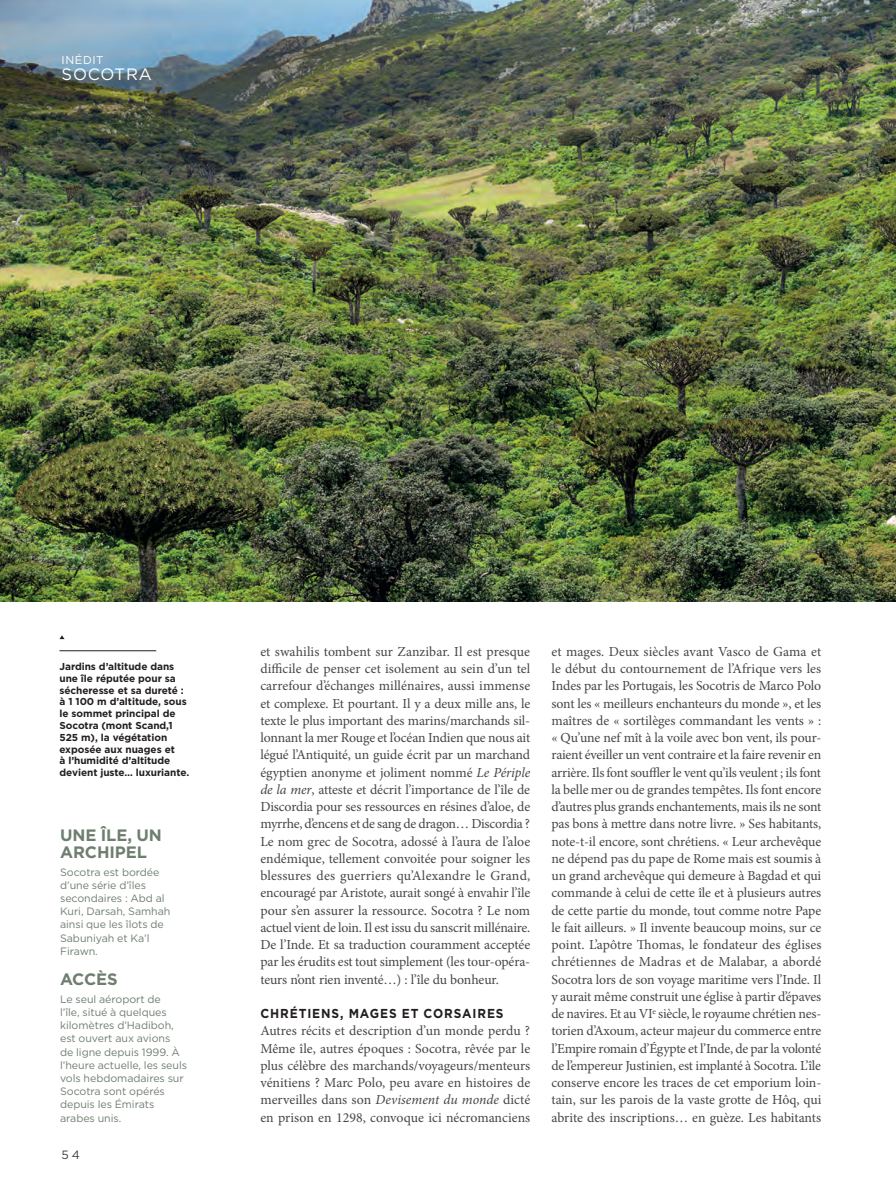
<style>
.page{position:relative;width:896px;height:1202px;background:#fff}
.page>*{position:absolute;margin:0;border:0;box-sizing:border-box;transform-origin:0 0}
.t1{font:700 16.5px/17.2px "Gotham";letter-spacing:-.005em;color:#6e7e6f}
.t2{font:16.5px "Gotham";letter-spacing:.05em;color:#fff}
.t3{font:13.8px/17.2px "Minion Pro";letter-spacing:-.005em;color:#454647;text-align:justify}
.t4{font:700 12.9px "Gotham";letter-spacing:.075em;color:#231f20;scale:.93 1}
.t5{font:12px "Gotham";color:#3e3e3f}
.t6{font:11.25px "Gotham";letter-spacing:.05em;color:#fff}
.t7{font:10.65px/13.2px "Gotham";letter-spacing:-.005em;color:#6e7e6f}
.t8{font:700 10.05px/11.9px "Gotham";letter-spacing:-.005em;color:#231f20}
.s1{font-style:italic}
</style>
<div class="page">
<img style="left:0;top:0;width:896px;height:601px">
<hr style="left:59px;top:650px;width:97px;height:1px;background:#231f20">
<svg style="left:59px;top:635px;width:6px;height:4px"></svg>
<p class="t6" style="left:62px;top:52px;width:43px">INÉDIT</p>
<p class="t2" style="left:62px;top:64px;width:92px">SOCOTRA</p>
<p class="t8" style="left:59px;top:660px;width:131px">Jardins d’altitude dans une île réputée pour sa sécheresse et sa dureté : à 1 100 m d’altitude, sous le sommet principal de<br>Socotra (mont Scand,1<br>525 m), la végétation exposée aux nuages et<br>à l’humidité d’altitude devient juste… luxuriante.</p>
<p class="t1" style="left:60px;top:826px;width:103px">UNE ÎLE, UN<br>ARCHIPEL</p>
<p class="t7" style="left:60px;top:865px;width:112px">Socotra est bordée d’une série d’îles secondaires : Abd al<br>Kuri, Darsah, Samhah ainsi que les îlots de<br>Sabuniyah et Ka’l<br>Firawn.</p>
<p class="t1" style="left:60px;top:970px;width:59px">ACCÈS</p>
<p class="t7" style="left:60px;top:992px;width:128px">Le seul aéroport de<br>l’île, situé à quelques kilomètres d’Hadiboh, est ouvert aux avions<br>de ligne depuis 1999. À l’heure actuelle, les seuls vols hebdomadaires sur<br>Socotra sont opérés depuis les Émirats arabes unis.</p>
<p class="t5" style="left:62px;top:1147px;width:20px">54</p>
<p class="t3" style="left:260px;top:643px;width:271px">et swahilis tombent sur Zanzibar. Il est presque difficile de penser cet isolement au sein d’un tel carrefour d’échanges millénaires, aussi immense et complexe. Et pourtant. Il y a deux mille ans, le texte le plus important des marins/marchands sil&shy;lonnant la mer Rouge et l’océan Indien que nous ait légué l’Antiquité, un guide écrit par un marchand égyptien anonyme et joliment nommé <span class="s1">Le Périple de la mer</span>, atteste et décrit l’importance de l’île de Discordia pour ses ressources en résines d’aloe, de myrrhe, d’encens et de sang de dragon… Discordia ?<br>Le nom grec de Socotra, adossé à l’aura de l’aloe endémique, tellement convoitée pour soigner les blessures des guerriers qu’Alexandre le Grand, encouragé par Aristote, aurait songé à envahir l’île pour s’en assurer la ressource. Socotra ? Le nom actuel vient de loin. Il est issu du sanscrit millénaire.<br>De l’Inde. Et sa traduction couramment acceptée par les érudits est tout simplement (les tour-opéra&shy;teurs n’ont rien inventé…) : l’île du bonheur.</p>
<p class="t4" style="left:260px;top:1005px;width:263px">CHRÉTIENS, MAGES ET CORSAIRES</p>
<p class="t3" style="left:260px;top:1022px;width:271px">Autres récits et description d’un monde perdu ?<br>Même île, autres époques : Socotra, rêvée par le plus célèbre des marchands/voyageurs/menteurs vénitiens ? Marc Polo, peu avare en histoires de merveilles dans son <span class="s1">Devisement du monde</span> dicté en prison en 1298, convoque ici nécromanciens</p>
<p class="t3" style="left:551px;top:643px;width:271px">et mages. Deux siècles avant Vasco de Gama et le début du contournement de l’Afrique vers les Indes par les Portugais, les Socotris de Marco Polo sont les « meilleurs enchanteurs du monde », et les maîtres de « sortilèges commandant les vents » : « Qu’une nef mît à la voile avec bon vent, ils pour&shy;raient éveiller un vent contraire et la faire revenir en arrière. Ils font souffler le vent qu’ils veulent ; ils font la belle mer ou de grandes tempêtes. Ils font encore d’autres plus grands enchantements, mais ils ne sont pas bons à mettre dans notre livre. » Ses habitants, note-t-il encore, sont chrétiens. « Leur archevêque ne dépend pas du pape de Rome mais est soumis à un grand archevêque qui demeure à Bagdad et qui commande à celui de cette île et à plusieurs autres de cette partie du monde, tout comme notre Pape le fait ailleurs. » Il invente beaucoup moins, sur ce point. L’apôtre Thomas, le fondateur des églises chrétiennes de Madras et de Malabar, a abordé Socotra lors de son voyage maritime vers l’Inde. Il y aurait même construit une église à partir d’épaves de navires. Et au VI<sup>e</sup> siècle, le royaume chrétien nes&shy;torien d’Axoum, acteur majeur du commerce entre l’Empire romain d’Égypte et l’Inde, de par la volonté de l’empereur Justinien, est implanté à Socotra. L’île conserve encore les traces de cet emporium loin&shy;tain, sur les parois de la vaste grotte de Hôq, qui abrite des inscriptions… en guèze. Les habitants</p>
</div>
